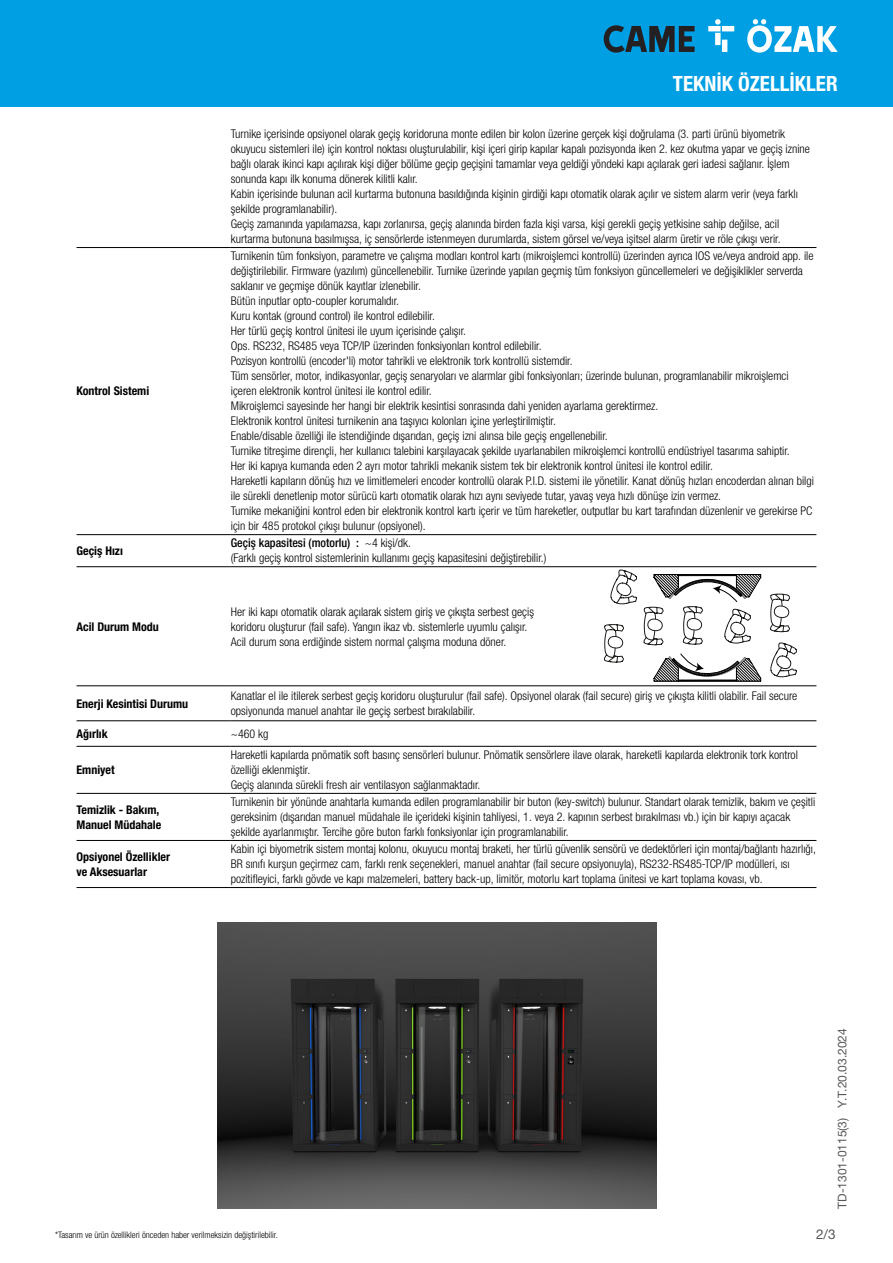
<style>
.page{position:relative;width:893px;height:1263px;background:#fff}
.page>*{position:absolute;margin:0;border:0;box-sizing:border-box;transform-origin:0 0}
.t1{font:700 condensed 21px "Helvetica Neue LTW1 G";color:#fff}
.t2{font:13.5px "Helvetica Neue LTW1 G";color:#575756}
.t3{font:300 condensed 12px/15px "Helvetica Neue LTW1 G";color:#000}
.t4{font:700 condensed 12px/15px "Helvetica Neue LTW1 G";color:#000}
.t5{font:12px "Helvetica Neue LTW1 G";color:#575756}
.t6{font:300 condensed 9px "Helvetica Neue LTW1 G";color:#000}
.s1{font-weight:500}
</style>
<div class="page">
<div style="left:0;top:0;width:893px;height:106px;background:#009fe3"></div>
<svg style="left:604px;top:25px;width:91px;height:28px"></svg>
<svg style="left:708px;top:19px;width:26px;height:33px"></svg>
<svg style="left:747px;top:19px;width:91px;height:34px"></svg>
<hr style="left:77px;top:247px;width:154px;height:1px;background:#000">
<hr style="left:77px;top:534px;width:154px;height:1px;background:#000">
<hr style="left:77px;top:566px;width:154px;height:1px;background:#000">
<hr style="left:77px;top:685px;width:154px;height:1px;background:#000">
<hr style="left:77px;top:720px;width:154px;height:1px;background:#000">
<hr style="left:77px;top:746px;width:154px;height:1px;background:#000">
<hr style="left:231px;top:746px;width:585px;height:1px;background:#000">
<hr style="left:77px;top:793px;width:154px;height:1px;background:#000">
<hr style="left:77px;top:840px;width:154px;height:1px;background:#000">
<hr style="left:231px;top:247px;width:585px;height:1px;background:#000">
<hr style="left:231px;top:566px;width:585px;height:1px;background:#000">
<hr style="left:231px;top:685px;width:585px;height:1px;background:#000">
<hr style="left:231px;top:720px;width:585px;height:1px;background:#000">
<hr style="left:231px;top:793px;width:585px;height:1px;background:#000">
<hr style="left:231px;top:840px;width:585px;height:1px;background:#000">
<hr style="left:231px;top:887px;width:585px;height:1px;background:#000">
<hr style="left:77px;top:887px;width:154px;height:1px;background:#000">
<hr style="left:231px;top:534px;width:585px;height:1px;background:#000">
<svg style="left:604px;top:570px;width:193px;height:111px"></svg>
<img style="left:217px;top:922px;width:440px;height:287px">
<h1 class="t1" style="left:673px;top:71px;width:166px">TEKNİK ÖZELLİKLER</h1>
<p class="t4" style="left:77px;top:384px;width:74px">Kontrol Sistemi</p>
<p class="t3" style="left:231px;top:127px;width:581px">Turnike içerisinde opsiyonel olarak geçiş koridoruna monte edilen bir kolon üzerine gerçek kişi doğrulama (3. parti ürünü biyometrik okuyucu sistemleri ile) için kontrol noktası oluşturulabilir, kişi içeri girip kapılar kapalı pozisyonda iken 2. kez okutma yapar ve geçiş iznine bağlı olarak ikinci kapı açılırak kişi diğer bölüme geçip geçişini tamamlar veya geldiği yöndeki kapı açılarak geri iadesi sağlanır. İşlem sonunda kapı ilk konuma dönerek kilitli kalır.<br>Kabin içerisinde bulunan acil kurtarma butonuna basıldığında kişinin girdiği kapı otomatik olarak açılır ve sistem alarm verir (veya farklı şekilde programlanabilir).<br>Geçiş zamanında yapılamazsa, kapı zorlanırsa, geçiş alanında birden fazla kişi varsa, kişi gerekli geçiş yetkisine sahip değilse, acil kurtarma butonuna basılmışsa, iç sensörlerde istenmeyen durumlarda, sistem görsel ve/veya işitsel alarm üretir ve röle çıkışı verir.</p>
<p class="t3" style="left:231px;top:249px;width:585px">Turnikenin tüm fonksiyon, parametre ve çalışma modları kontrol kartı (mikroişlemci kontrollü) üzerinden ayrıca IOS ve/veya android app. ile değiştirilebilir. Firmware (yazılım) güncellenebilir. Turnike üzerinde yapılan geçmiş tüm fonksiyon güncellemeleri ve değişiklikler serverda saklanır ve geçmişe dönük kayıtlar izlenebilir.<br>Bütün inputlar opto-coupler korumalıdır.<br>Kuru kontak (ground control) ile kontrol edilebilir.<br>Her türlü geçiş kontrol ünitesi ile uyum içerisinde çalışır.<br>Ops. RS232, RS485 veya TCP/IP üzerinden fonksiyonları kontrol edilebilir.<br>Pozisyon kontrollü (encoder'li) motor tahrikli ve elektronik tork kontrollü sistemdir.<br>Tüm sensörler, motor, indikasyonlar, geçiş senaryoları ve alarmlar gibi fonksiyonları; üzerinde bulunan, programlanabilir mikroişlemci içeren elektronik kontrol ünitesi ile kontrol edilir.<br>Mikroişlemci sayesinde her hangi bir elektrik kesintisi sonrasında dahi yeniden ayarlama gerektirmez.<br>Elektronik kontrol ünitesi turnikenin ana taşıyıcı kolonları içine yerleştirilmiştir.<br>Enable/disable özelliği ile istendiğinde dışarıdan, geçiş izni alınsa bile geçiş engellenebilir.<br>Turnike titreşime dirençli, her kullanıcı talebini karşılayacak şekilde uyarlanabilen mikroişlemci kontrollü endüstriyel tasarıma sahiptir.<br>Her iki kapıya kumanda eden 2 ayrı motor tahrikli mekanik sistem tek bir elektronik kontrol ünitesi ile kontrol edilir.<br>Hareketli kapıların dönüş hızı ve limitlemeleri encoder kontrollü olarak P.I.D. sistemi ile yönetilir. Kanat dönüş hızları encoderdan alınan bilgi ile sürekli denetlenip motor sürücü kartı otomatik olarak hızı aynı seviyede tutar, yavaş veya hızlı dönüşe izin vermez.<br>Turnike mekaniğini kontrol eden bir elektronik kontrol kartı içerir ve tüm hareketler, outputlar bu kart tarafından düzenlenir ve gerekirse PC için bir 485 protokol çıkışı bulunur (opsiyonel).</p>
<p class="t4" style="left:77px;top:543px;width:48px">Geçiş Hızı</p>
<p class="t3" style="left:231px;top:536px;width:317px"><span class="s1">Geçiş kapasitesi (motorlu) :</span> ~4 kişi/dk.<br>(Farklı geçiş kontrol sistemlerinin kullanımı geçiş kapasitesini değiştirebilir.)</p>
<p class="t4" style="left:77px;top:619px;width:84px">Acil Durum Modu</p>
<p class="t3" style="left:231px;top:604px;width:305px">Her iki kapı otomatik olarak açılarak sistem giriş ve çıkışta serbest geçiş koridoru oluşturur (fail safe). Yangın ikaz vb. sistemlerle uyumlu çalışır.<br>Acil durum sona erdiğinde sistem normal çalışma moduna döner.</p>
<p class="t4" style="left:77px;top:696px;width:113px">Enerji Kesintisi Durumu</p>
<p class="t3" style="left:231px;top:688px;width:568px">Kanatlar el ile itilerek serbest geçiş koridoru oluşturulur (fail safe). Opsiyonel olarak (fail secure) giriş ve çıkışta kilitli olabilir. Fail secure opsiyonunda manuel anahtar ile geçiş serbest bırakılabilir.</p>
<p class="t4" style="left:77px;top:726px;width:33px">Ağırlık</p>
<p class="t3" style="left:231px;top:726px;width:39px">~460 kg</p>
<p class="t4" style="left:77px;top:762px;width:40px">Emniyet</p>
<p class="t3" style="left:231px;top:747px;width:569px">Hareketli kapılarda pnömatik soft basınç sensörleri bulunur. Pnömatik sensörlere ilave olarak, hareketli kapılarda elektronik tork kontrol özelliği eklenmiştir.<br>Geçiş alanında sürekli fresh air ventilasyon sağlanmaktadır.</p>
<p class="t4" style="left:77px;top:802px;width:86px">Temizlik - Bakım,<br>Manuel Müdahale</p>
<p class="t3" style="left:231px;top:794px;width:586px">Turnikenin bir yönünde anahtarla kumanda edilen programlanabilir bir buton (key-switch) bulunur. Standart olarak temizlik, bakım ve çeşitli gereksinim (dışarıdan manuel müdahale ile içerideki kişinin tahliyesi, 1. veya 2. kapının serbest bırakılması vb.) için bir kapıyı açacak şekilde ayarlanmıştır. Tercihe göre buton farklı fonksiyonlar için programlanabilir.</p>
<p class="t4" style="left:77px;top:849px;width:95px">Opsiyonel Özellikler ve Aksesuarlar</p>
<p class="t3" style="left:231px;top:842px;width:587px">Kabin içi biyometrik sistem montaj kolonu, okuyucu montaj braketi, her türlü güvenlik sensörü ve dedektörleri için montaj/bağlantı hazırlığı,<br>BR sınıfı kurşun geçirmez cam, farklı renk seçenekleri, manuel anahtar (fail secure opsiyonuyla), RS232-RS485-TCP/IP modülleri, ısı pozitifleyici, farklı gövde ve kapı malzemeleri, battery back-up, limitör, motorlu kart toplama ünitesi ve kart toplama kovası, vb.</p>
<p class="t5" style="left:835px;top:1209px;width:182px;rotate:-90deg">TD-1301-0115(3) Y.T.20.03.2024</p>
<p class="t6" style="left:55px;top:1229px;width:224px">*Tasarım ve ürün özellikleri önceden haber verilmeksizin değiştirilebilir.</p>
<p class="t2" style="left:816px;top:1225px;width:21px">2/3</p>
</div>
